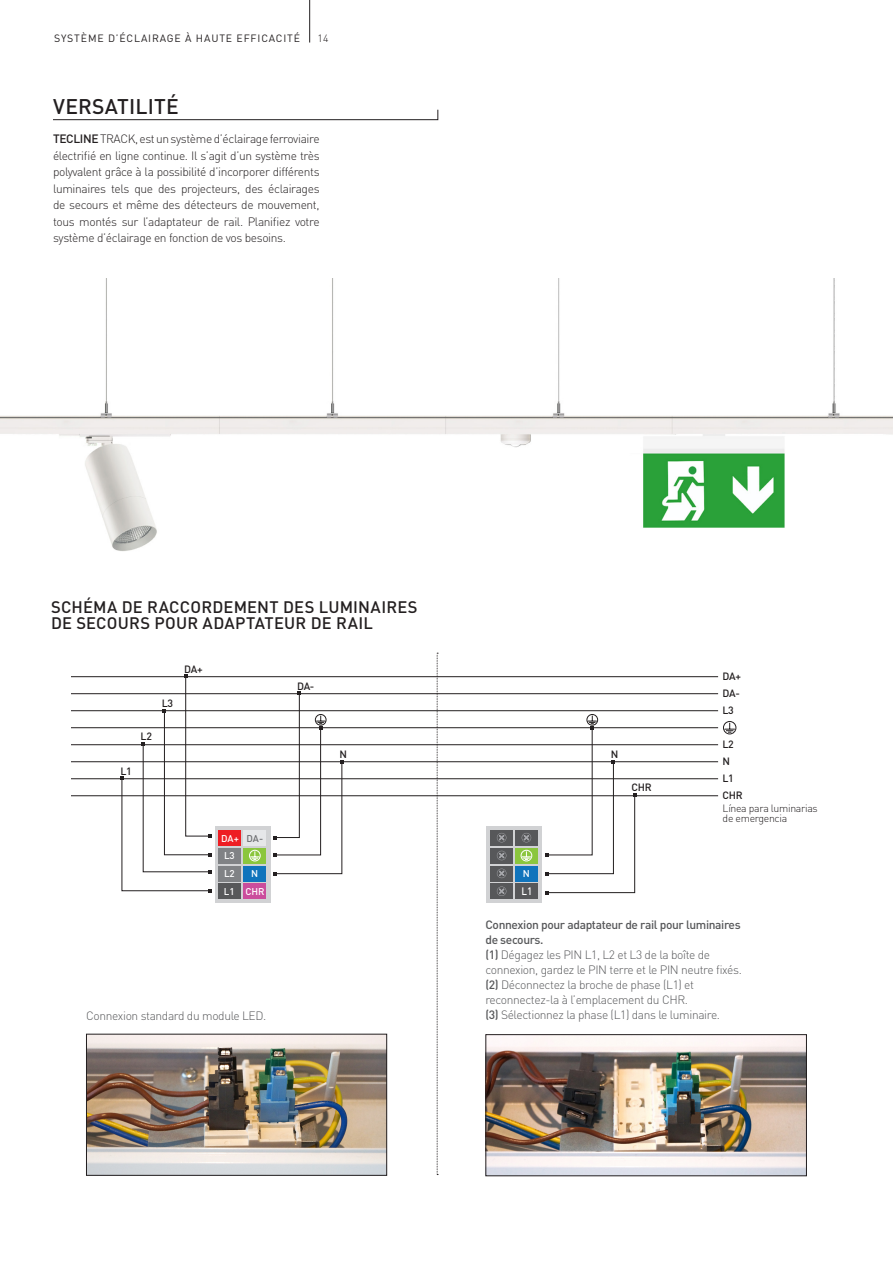
<style>
.page{position:relative;width:893px;height:1263px;background:#fff}
.page>*{position:absolute;margin:0;border:0;box-sizing:border-box;transform-origin:0 0}
.t1{font:500 21px "DIN Pro";letter-spacing:.015em;color:#231f20}
.t2{font:500 16.5px/16.5px "DIN Pro";letter-spacing:.01em;color:#231f20}
.t3{font:300 12px/16.5px "DIN Pro";letter-spacing:-.03em;color:#231f20;text-align:justify}
.t4{font:300 12px/15px "DIN Pro";letter-spacing:-.03em;color:#57585a}
.t5{font:500 12px/15px "DIN Pro";letter-spacing:-.03em;color:#57585a}
.t6{font:500 10.65px "DIN Pro";color:#fff;scale:.91 1}
.t7{font:10.5px "DIN Pro";letter-spacing:.08em;color:#231f20}
.t8{font:300 10.5px/10.5px "DIN Pro";letter-spacing:-.03em;color:#231f20}
.t9{font:500 10.5px/17.1px "DIN Pro";letter-spacing:-.04em;color:#231f20;text-align:justify}
.t10{font:500 9.75px "DIN Pro";color:#fff}
.s1{font-weight:500}
.s2{color:#6c6d70}
</style>
<div class="page">
<hr style="left:309px;top:0;width:1px;height:43px;background:#231f20">
<img style="left:0;top:279px;width:893px;height:272px">
<hr style="left:72px;top:795px;width:646px;height:1px;background:#231f20">
<hr style="left:72px;top:778px;width:646px;height:1px;background:#231f20">
<hr style="left:72px;top:761px;width:646px;height:1px;background:#231f20">
<hr style="left:72px;top:744px;width:646px;height:1px;background:#231f20">
<hr style="left:72px;top:727px;width:646px;height:1px;background:#231f20">
<hr style="left:72px;top:710px;width:646px;height:1px;background:#231f20">
<hr style="left:72px;top:693px;width:646px;height:1px;background:#231f20">
<hr style="left:72px;top:676px;width:646px;height:1px;background:#231f20">
<svg style="left:120px;top:675px;width:91px;height:217px"></svg>
<svg style="left:274px;top:692px;width:69px;height:183px"></svg>
<div style="left:215px;top:826px;width:55px;height:77px;background:#d1d2d4"></div>
<div style="left:218px;top:883px;width:23px;height:16px;background:#57585a"></div>
<div style="left:243px;top:883px;width:23px;height:16px;background:#cb4d9c"></div>
<div style="left:218px;top:866px;width:23px;height:15px;background:#808285"></div>
<div style="left:243px;top:866px;width:23px;height:15px;background:#1074bc"></div>
<div style="left:218px;top:847px;width:23px;height:16px;background:#808285"></div>
<div style="left:243px;top:847px;width:23px;height:16px;background:#8bc63e"></div>
<div style="left:218px;top:830px;width:23px;height:15px;background:#ee1d23"></div>
<div style="left:243px;top:830px;width:23px;height:15px;background:#e6e7e9"></div>
<svg style="left:249px;top:850px;width:12px;height:11px"></svg>
<svg style="left:545px;top:714px;width:91px;height:180px"></svg>
<div style="left:486px;top:826px;width:56px;height:77px;background:#d1d2d4"></div>
<div style="left:490px;top:883px;width:23px;height:16px;background:#57585a"></div>
<div style="left:515px;top:883px;width:23px;height:16px;background:#57585a"></div>
<div style="left:490px;top:866px;width:23px;height:15px;background:#57585a"></div>
<div style="left:515px;top:866px;width:23px;height:15px;background:#1074bc"></div>
<div style="left:490px;top:847px;width:23px;height:16px;background:#57585a"></div>
<div style="left:515px;top:847px;width:23px;height:16px;background:#8bc63e"></div>
<div style="left:490px;top:830px;width:23px;height:15px;background:#57585a"></div>
<div style="left:515px;top:830px;width:23px;height:15px;background:#57585a"></div>
<svg style="left:521px;top:850px;width:11px;height:11px"></svg>
<svg style="left:497px;top:833px;width:9px;height:9px"></svg>
<svg style="left:497px;top:851px;width:9px;height:9px"></svg>
<svg style="left:497px;top:869px;width:9px;height:9px"></svg>
<svg style="left:497px;top:886px;width:9px;height:10px"></svg>
<svg style="left:522px;top:833px;width:9px;height:9px"></svg>
<svg style="left:723px;top:721px;width:13px;height:13px"></svg>
<svg style="left:53px;top:109px;width:385px;height:11px"></svg>
<img style="left:487px;top:1036px;width:318px;height:138px">
<div style="left:485px;top:1034px;width:322px;height:142px;border:1px solid #231f20"></div>
<img style="left:88px;top:1036px;width:297px;height:138px">
<div style="left:86px;top:1034px;width:301px;height:142px;border:1px solid #231f20"></div>
<svg style="left:437px;top:653px;width:1px;height:522px"></svg>
<p class="t7" style="left:54px;top:31px;width:247px">SYSTÈME D’ÉCLAIRAGE À HAUTE EFFICACITÉ</p>
<p class="t8" style="left:318px;top:33px;width:12px">14</p>
<p class="t1" style="left:53px;top:92px;width:127px">VERSATILITÉ</p>
<p class="t3" style="left:53px;top:130px;width:268px"><span class="s1">TECLINE</span> TRACK, est un système d’éclairage ferroviaire électrifié en ligne continue. Il s’agit d’un système très polyvalent grâce à la possibilité d’incorporer différents luminaires tels que des projecteurs, des éclairages de secours et même des détecteurs de mouvement, tous montés sur l’adaptateur de rail. Planifiez votre système d’éclairage en fonction de vos besoins.</p>
<p class="t2" style="left:51px;top:598px;width:368px">SCHÉMA DE RACCORDEMENT DES LUMINAIRES<br>DE SECOURS POUR ADAPTATEUR DE RAIL</p>
<p class="t9" style="left:184px;top:660px;width:20px">DA+</p>
<p class="t9" style="left:120px;top:762px;width:13px">L1</p>
<p class="t9" style="left:141px;top:727px;width:13px">L2</p>
<p class="t9" style="left:162px;top:694px;width:13px">L3</p>
<p class="t10" style="left:221px;top:831px;width:44px">DA+ <span class="s2">DA-</span></p>
<p class="t10" style="left:224px;top:849px;width:12px">L3</p>
<p class="t10" style="left:224px;top:867px;width:12px">L2</p>
<p class="t10" style="left:251px;top:867px;width:9px">N</p>
<p class="t10" style="left:224px;top:885px;width:42px">L1 CHR</p>
<p class="t9" style="left:297px;top:677px;width:19px">DA-</p>
<p class="t9" style="left:339px;top:745px;width:9px">N</p>
<p class="t4" style="left:86px;top:1008px;width:182px">Connexion standard du module LED.</p>
<p class="t10" style="left:523px;top:867px;width:9px">N</p>
<p class="t6" style="left:522px;top:884px;width:13px">L1</p>
<p class="t9" style="left:611px;top:745px;width:9px">N</p>
<p class="t9" style="left:632px;top:778px;width:22px">CHR</p>
<p class="t9" style="left:723px;top:667px;width:20px">DA+ DA-L3</p>
<p class="t9" style="left:723px;top:735px;width:21px;text-align:left">L2<br>N<br>L1<br>CHR</p>
<p class="t8" style="left:723px;top:802px;width:97px">Línea para luminarias de emergencia</p>
<p class="t5" style="left:485px;top:916px;width:257px">Connexion pour adaptateur de rail pour luminaires de secours.</p>
<p class="t4" style="left:485px;top:946px;width:258px"><span class="s1">(1)</span> Dégagez les PIN L1, L2 et L3 de la boîte de connexion, gardez le PIN terre et le PIN neutre fixés.</p>
<p class="t4" style="left:485px;top:976px;width:210px"><span class="s1">(2)</span> Déconnectez la broche de phase (L1) et reconnectez-la à l’emplacement du CHR.</p>
<p class="t4" style="left:485px;top:1006px;width:236px"><span class="s1">(3)</span> Sélectionnez la phase (L1) dans le luminaire.</p>
</div>
